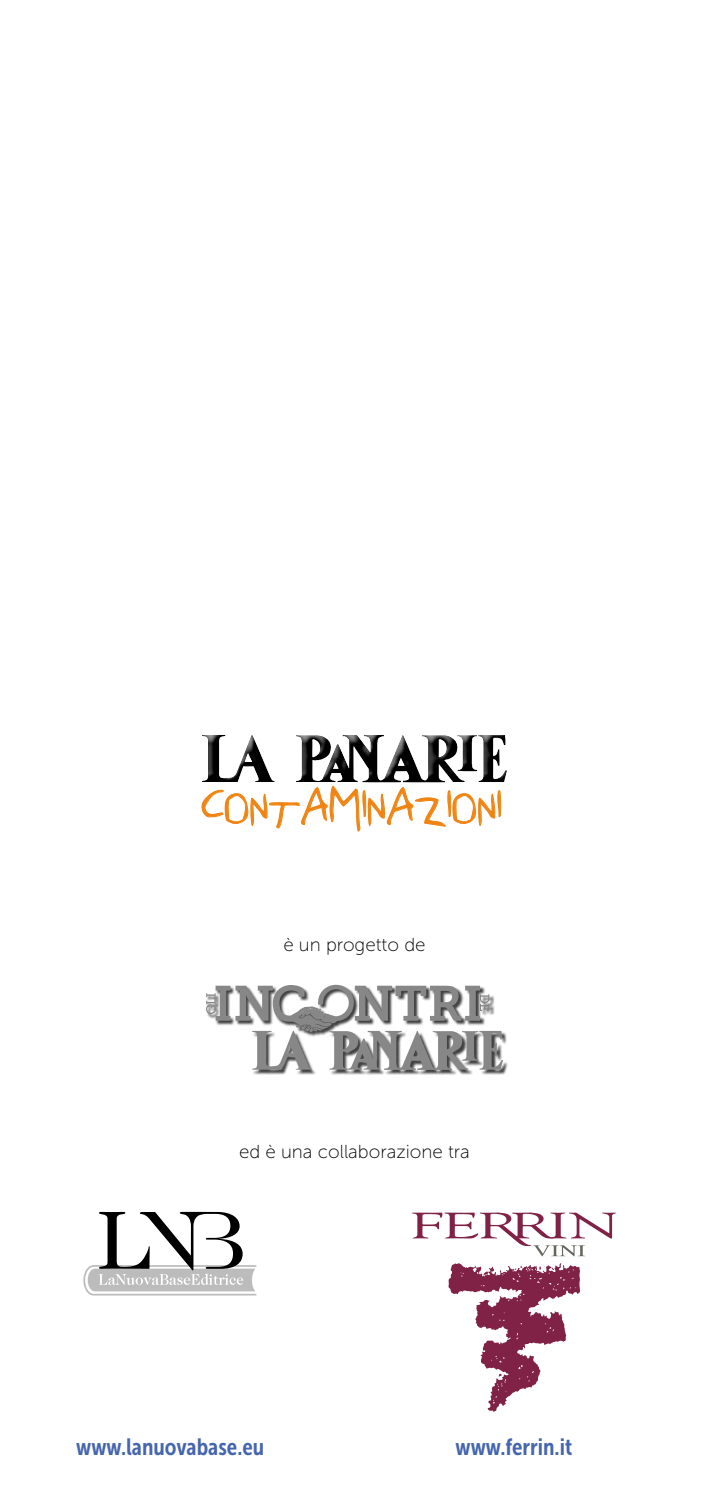
<style>
.page{position:relative;width:709px;height:1489px;background:#fff}
.page>*{position:absolute;margin:0;border:0;box-sizing:border-box;transform-origin:0 0}
.t1{font:34.75px "Saulsteinberg";color:#f08412}
.t2{font:23.5px "Museo Sans Cond 700";color:#4565ad}
.t3{font:18.75px "Museo Sans 100";color:#000}
</style>
<div class="page">
<svg style="left:201px;top:735px;width:306px;height:97px"></svg>
<div style="left:207px;top:985px;width:301px;height:89px;background:#000;opacity:.75"></div>
<svg style="left:206px;top:984px;width:297px;height:85px"></svg>
<svg style="left:83px;top:1211px;width:174px;height:85px"></svg>
<svg style="left:412px;top:1212px;width:204px;height:44px"></svg>
<svg style="left:448px;top:1263px;width:132px;height:148px"></svg>
<h1 class="t1" style="left:201px;top:785px;width:303px">CONTAMINAZIONI</h1>
<p class="t3" style="left:283px;top:934px;width:144px">è un progetto de</p>
<p class="t3" style="left:239px;top:1141px;width:232px">ed è una collaborazione tra</p>
<p class="t2" style="left:76px;top:1433px;width:190px">www.lanuovabase.eu</p>
<p class="t2" style="left:455px;top:1433px;width:118px">www.ferrin.it</p>
</div>
